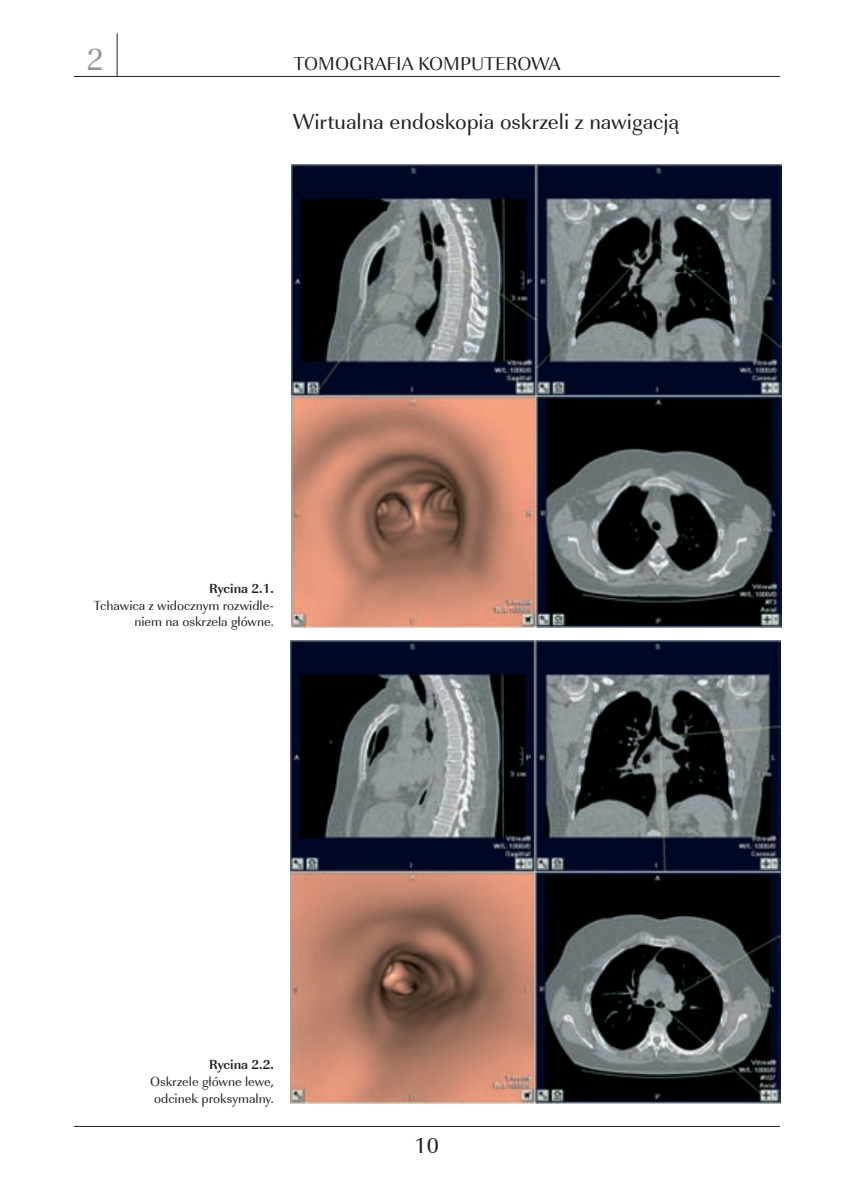
<style>
.page{position:relative;width:854px;height:1194px;background:#fff}
.page>*{position:absolute;margin:0;border:0;box-sizing:border-box;transform-origin:0 0}
.t1{font:31.95px "URW Imperial TCE";color:#939598}
.t2{font:22.35px "URW Imperial TCE";color:#231f20}
.t3{font:19.2px "URW Imperial TCE";color:#231f20}
.t4{font:13.65px/16.8px "URW Imperial TCE";color:#231f20;text-align:right}
.t5{font:700 13.65px "URW Imperial TCE";color:#231f20}
</style>
<div class="page">
<hr style="left:74px;top:76px;width:706px;height:1px;background:#231f20">
<hr style="left:74px;top:1126px;width:706px;height:1px;background:#231f20">
<hr style="left:117px;top:34px;width:1px;height:42px;background:#231f20">
<img style="left:292px;top:164px;width:489px;height:464px">
<img style="left:291px;top:640px;width:489px;height:464px">
<h1 class="t1" style="left:86px;top:40px;width:19px">2</h1>
<h3 class="t3" style="left:293px;top:52px;width:268px">TOMOGRAFIA KOMPUTEROWA</h3>
<h2 class="t2" style="left:293px;top:109px;width:388px">Wirtualna endoskopia oskrzeli z nawigacją</h2>
<p class="t5" style="left:209px;top:580px;width:66px">Rycina 2.1.</p>
<p class="t4" style="left:94px;top:597px;width:182px">Tchawica z widocznym rozwidle&shy;niem na oskrzela główne.</p>
<p class="t5" style="left:209px;top:1056px;width:66px">Rycina 2.2.</p>
<p class="t4" style="left:150px;top:1073px;width:125px;text-align:left">Oskrzele główne lewe, odcinek proksymalny.</p>
<h2 class="t2" style="left:414px;top:1132px;width:26px">10</h2>
</div>
